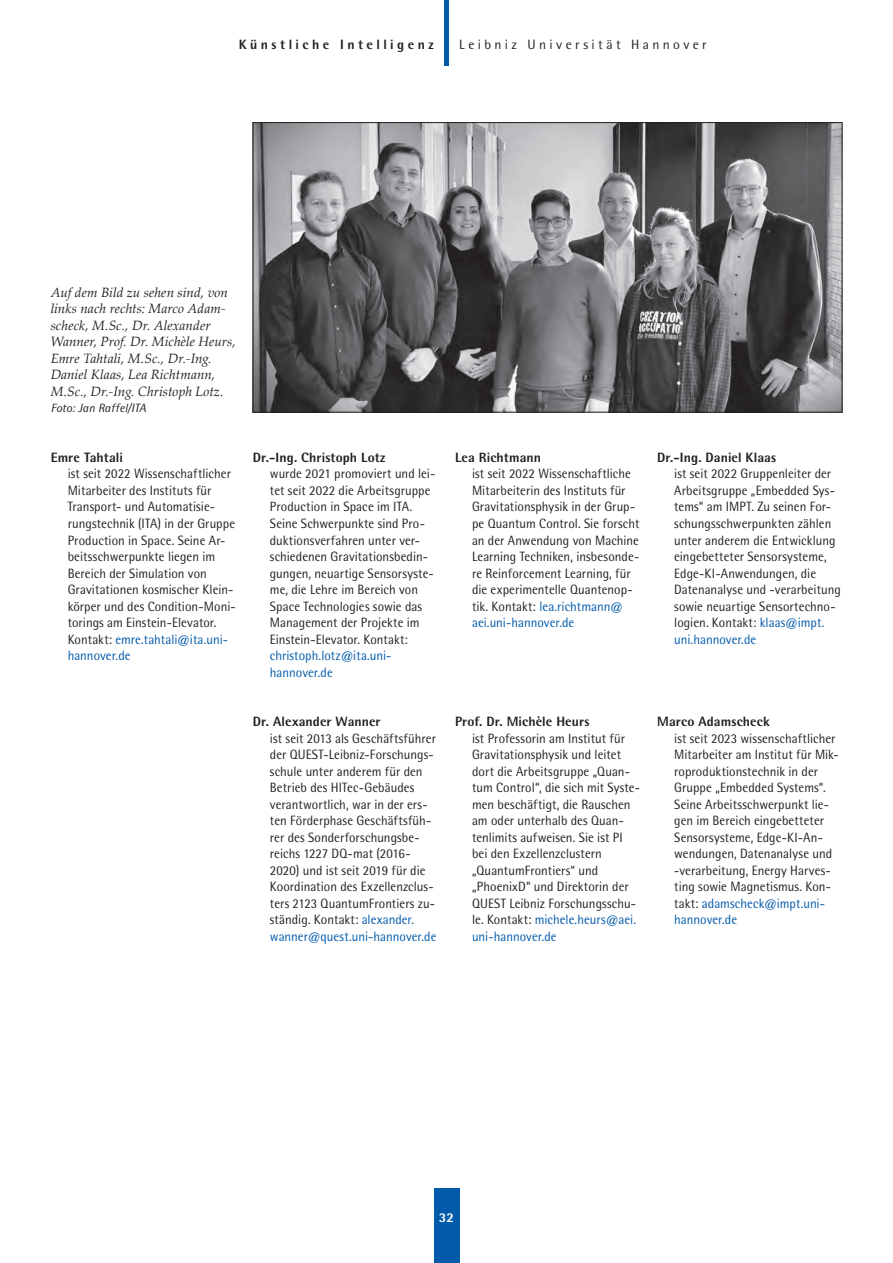
<style>
.page{position:relative;width:893px;height:1263px;background:#fff}
.page>*{position:absolute;margin:0;border:0;box-sizing:border-box;transform-origin:0 0}
.t1{font:13.5px/16.5px "Rotis Semi Sans";letter-spacing:.005em;color:#231f20;scale:.95 1}
.t2{font:italic 13.5px/16.5px "Palatino Linotype";color:#231f20}
.t3{font:800 13.5px "Rotis Semi Sans";letter-spacing:.01em;color:#231f20}
.t4{font:13.5px/16.5px "Rotis Semi Sans";letter-spacing:.005em;color:#015aaa;scale:.95 1}
.t5{font:13.5px "Rotis Semi Sans";letter-spacing:.255em;color:#231f20}
.t6{font:800 13.5px "Rotis Semi Sans";letter-spacing:.255em;color:#231f20}
.t7{font:800 13.5px "Rotis Semi Sans";color:#fff}
.t8{font:italic 12px "Rotis Semi Sans";letter-spacing:.01em;color:#231f20}
.s1{color:#015aaa}
</style>
<div class="page">
<hr style="left:444px;top:0;width:4px;height:66px;background:#015aaa">
<div style="left:433px;top:1188px;width:26px;height:74px;background:#015aaa"></div>
<img style="left:255px;top:122px;width:587px;height:290px">
<div style="left:253px;top:122px;width:588px;height:290px;border:1px solid #231f20"></div>
<p class="t6" style="left:238px;top:36px;width:196px">Künstliche Intelligenz</p>
<p class="t5" style="left:459px;top:37px;width:249px">Leibniz Universität Hannover</p>
<p class="t2" style="left:51px;top:283px;width:186px">Auf dem Bild zu sehen sind, von links nach rechts: Marco Adam&shy;scheck, M.Sc., Dr. Alexander<br>Wanner, Prof. Dr. Michèle Heurs,<br>Emre Tahtali, M.Sc., Dr.-Ing.<br>Daniel Klaas, Lea Richtmann,<br>M.Sc., Dr.-Ing. Christoph Lotz.</p>
<p class="t8" style="left:51px;top:401px;width:97px">Foto: Jan Raffel/ITA</p>
<p class="t3" style="left:51px;top:448px;width:74px">Emre Tahtali</p>
<p class="t1" style="left:68px;top:465px;width:178px">ist seit 2022 Wissenschaftlicher<br>Mitarbeiter des Instituts für<br>Transport- und Automatisie&shy;rungstechnik (ITA) in der Gruppe<br>Production in Space. Seine Ar&shy;beitsschwerpunkte liegen im<br>Bereich der Simu lation von<br>Gravitationen kosmischer Klein&shy;körper und des Condition-Moni&shy;torings am Einstein-Elevator.<br>Kontakt: <span class="s1">emre.tahtali@ita.uni&shy;hannover.de</span></p>
<p class="t3" style="left:253px;top:448px;width:134px">Dr.-Ing. Christoph Lotz</p>
<p class="t1" style="left:270px;top:465px;width:176px">wurde 2021 promoviert und lei&shy;tet seit 2022 die Arbeitsgruppe<br>Production in Space im ITA.<br>Seine Schwerpunkte sind Pro&shy;duktionsverfahren unter ver&shy;schiedenen Gravitationsbedin&shy;gungen, neuartige Sensorsyste&shy;me, die Lehre im Bereich von<br>Space Technologies sowie das<br>Management der Projekte im<br>Einstein-Elevator. Kontakt:</p>
<p class="t4" style="left:270px;top:647px;width:129px">christoph.lotz@ita.uni&shy;hannover.de</p>
<p class="t3" style="left:253px;top:712px;width:129px">Dr. Alexander Wanner</p>
<p class="t1" style="left:270px;top:729px;width:177px">ist seit 2013 als Geschäftsführer der QUEST-Leibniz-Forschungs&shy;schule unter anderem für den<br>Betrieb des HITec-Gebäudes verantwortlich, war in der ers&shy;ten Förderphase Geschäftsfüh&shy;rer des Sonderforschungsbe&shy;reichs 1227 DQ-mat (2016-<br>2020) und ist seit 2019 für die<br>Koordination des Exzellenzclus&shy;ters 2123 QuantumFrontiers zu&shy;ständig. Kontakt: <span class="s1">alexander. wanner@quest.uni-hannover.de</span></p>
<p class="t3" style="left:455px;top:448px;width:87px">Lea Richtmann</p>
<p class="t1" style="left:472px;top:465px;width:178px">ist seit 2022 Wissenschaftliche<br>Mitarbeiterin des Instituts für<br>Gravitationsphysik in der Grup&shy;pe Quantum Control. Sie forscht an der Anwendung von Machine<br>Learning Techniken, insbesonde&shy;re Reinforcement Learning, für die experimentelle Quantenop&shy;tik. Kontakt: <span class="s1">lea.richtmann@ aei.uni-hannover.de</span></p>
<p class="t3" style="left:657px;top:448px;width:120px">Dr.-Ing. Daniel Klaas</p>
<p class="t1" style="left:674px;top:465px;width:177px">ist seit 2022 Gruppenleiter der<br>Arbeitsgruppe „Embedded Sys&shy;tems“ am IMPT. Zu seinen For&shy;schungsschwerpunkten zählen unter anderem die Entwicklung eingebetteter Sensorsysteme,<br>Edge-KI-Anwendungen, die<br>Datenanalyse und -verarbeitung sowie neuartige Sensortechno&shy;logien. Kontakt: <span class="s1">klaas@impt. uni.hannover.de</span></p>
<p class="t3" style="left:455px;top:712px;width:136px">Prof. Dr. Michèle Heurs</p>
<p class="t1" style="left:472px;top:729px;width:178px">ist Professorin am Institut für<br>Gravitationsphysik und leitet dort die Arbeitsgruppe „Quan&shy;tum Control“, die sich mit Syste&shy;men beschäftigt, die Rauschen am oder unterhalb des Quan&shy;tenlimits aufweisen. Sie ist PI bei den Exzellenzclustern „QuantumFrontiers“ und „PhoenixD“ und Direktorin der<br>QUEST Leibniz Forschungsschu&shy;le. Kontakt: <span class="s1">michele.heurs@aei. uni-hannover.de</span></p>
<p class="t3" style="left:657px;top:712px;width:114px">Marco Adamscheck</p>
<p class="t1" style="left:674px;top:729px;width:175px">ist seit 2023 wissenschaftlicher<br>Mitarbeiter am Institut für Mik&shy;roproduktionstechnik in der<br>Gruppe „Embedded Systems“.<br>Seine Arbeitsschwerpunkt lie&shy;gen im Bereich eingebetteter<br>Sensorsysteme, Edge-KI-An&shy;wendungen, Datenanalyse und -verarbeitung, Energy Harves&shy;ting sowie Magnetismus. Kon&shy;takt: <span class="s1">adamscheck@impt.uni&shy;hannover.de</span></p>
<p class="t7" style="left:439px;top:1207px;width:17px">32</p>
</div>
